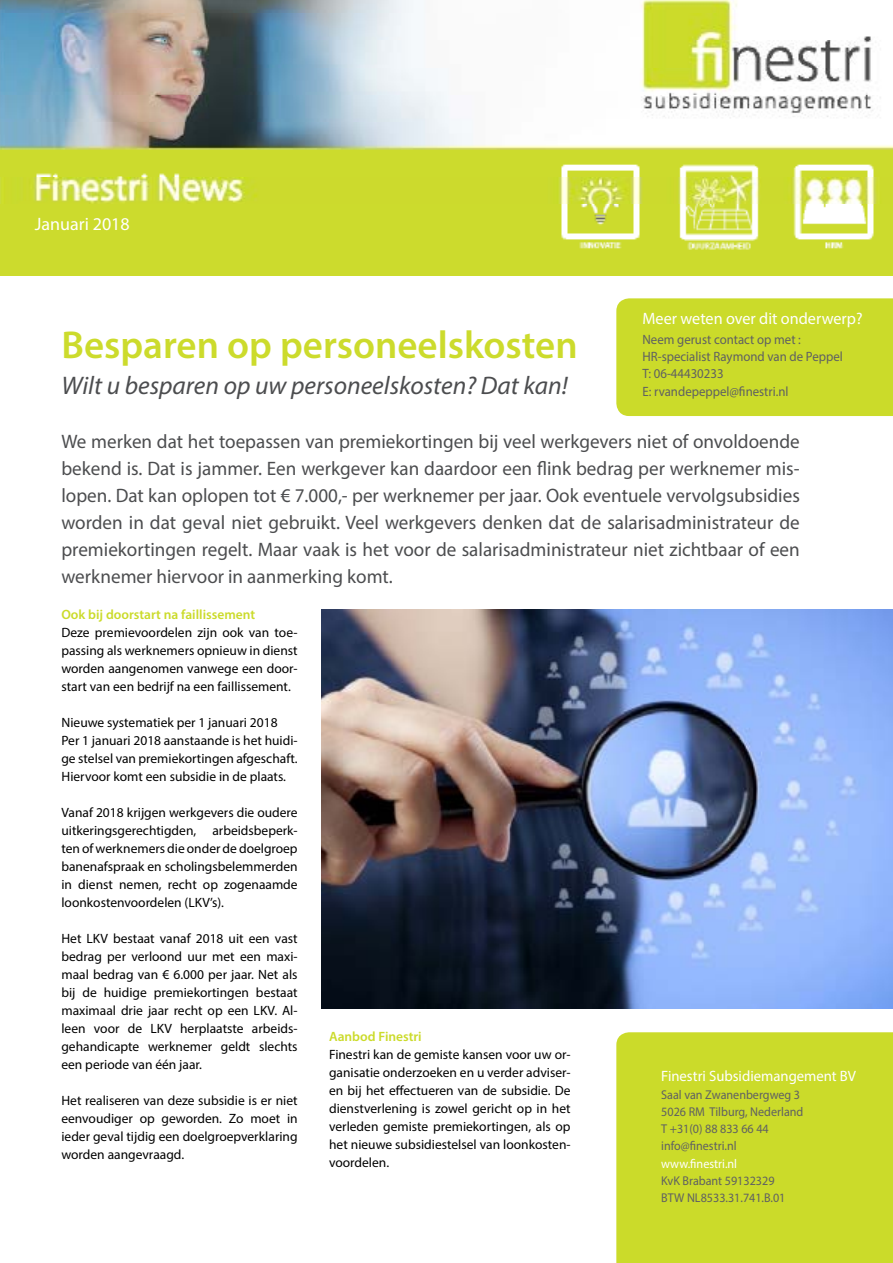
<style>
.page{position:relative;width:893px;height:1263px;background:#fff}
.page>*{position:absolute;margin:0;border:0;box-sizing:border-box;transform-origin:0 0}
.t1{font:600 39px "Myriad Pro";color:#ccdb2c}
.t2{font:italic 25.5px "Myriad Pro";color:#4c4d4f}
.t3{font:19.5px/27px "Myriad Pro";color:#4c4d4f;text-align:justify}
.t4{font:18px "Myriad Pro";color:#fff}
.t5{font:16.5px "Myriad Pro";color:#fff}
.t6{font:15px "Myriad Pro";color:#fff}
.t7{font:13.5px/18px "Myriad Pro";color:#000;text-align:justify}
.t8{font:13.5px/17.2px "Myriad Pro";color:#5f6062;scale:.95 1}
.t9{font:600 13.5px "Myriad Pro";color:#cbdb2a}
.t10{font:12.75px/17.2px "Myriad Pro";color:#5f6062;scale:.95 1}
.t11{font:12.75px "Myriad Pro";color:#fff;scale:.95 1}
</style>
<div class="page">
<img style="left:0;top:0;width:893px;height:276px">
<div style="left:616px;top:1032px;width:277px;height:231px;background:#cbdb2a"></div>
<img style="left:322px;top:610px;width:571px;height:399px">
<div style="left:616px;top:298px;width:277px;height:118px;background:#cbdb2a"></div>
<h3 class="t4" style="left:35px;top:213px;width:96px">Januari 2018</h3>
<h1 class="t1" style="left:61px;top:320px;width:518px">Besparen op personeelskosten</h1>
<h2 class="t2" style="left:61px;top:370px;width:508px">Wilt u besparen op uw personeelskosten? Dat kan!</h2>
<p class="t5" style="left:642px;top:308px;width:222px">Meer weten over dit onderwerp?</p>
<p class="t8" style="left:642px;top:331px;width:213px">Neem gerust contact op met :<br>HR-specialist Raymond van de Peppel<br>T: 06-44430233<br>E: rvandepeppel@finestri.nl</p>
<p class="t3" style="left:61px;top:428px;width:740px">We merken dat het toepassen van premiekortingen bij veel werkgevers niet of onvoldoende bekend is. Dat is jammer. Een werkgever kan daardoor een flink bedrag per werknemer mis&shy;lopen. Dat kan oplopen tot € 7.000,- per werknemer per jaar. Ook eventuele vervolgsubsidies worden in dat geval niet gebruikt. Veel werkgevers denken dat de salarisadministrateur de premiekortingen regelt. Maar vaak is het voor de salarisadministrateur niet zichtbaar of een werknemer hiervoor in aanmerking komt.</p>
<p class="t9" style="left:61px;top:606px;width:195px">Ook bij doorstart na faillissement</p>
<p class="t7" style="left:61px;top:623px;width:238px">Deze premievoordelen zijn ook van toe&shy;passing als werknemers opnieuw in dienst worden aangenomen vanwege een door&shy;start van een bedrijf na een faillissement.</p>
<p class="t7" style="left:61px;top:713px;width:238px;text-align:left">Nieuwe systematiek per 1 januari 2018<br>Per 1 januari 2018 aanstaande is het huidi&shy;ge stelsel van premiekortingen afgeschaft.<br>Hiervoor komt een subsidie in de plaats.</p>
<p class="t7" style="left:61px;top:803px;width:238px">Vanaf 2018 krijgen werkgevers die oudere uitkeringsgerechtigden, arbeidsbeperk&shy;ten of werknemers die onder de doelgroep banenafspraak en scholingsbelemmerden in dienst nemen, recht op zogenaamde loonkostenvoordelen (LKV’s).</p>
<p class="t7" style="left:61px;top:929px;width:238px">Het LKV bestaat vanaf 2018 uit een vast bedrag per verloond uur met een maxi&shy;maal bedrag van € 6.000 per jaar. Net als bij de huidige premiekortingen bestaat maximaal drie jaar recht op een LKV. Al&shy;leen voor de LKV herplaatste arbeids&shy;gehandicapte werknemer geldt slechts een periode van één jaar.</p>
<p class="t7" style="left:61px;top:1091px;width:238px">Het realiseren van deze subsidie is er niet eenvoudiger op geworden. Zo moet in ieder geval tijdig een doelgroepverklaring worden aangevraagd.</p>
<p class="t9" style="left:329px;top:1028px;width:94px">Aanbod Finestri</p>
<p class="t7" style="left:329px;top:1045px;width:243px">Finestri kan de gemiste kansen voor uw or&shy;ganisatie onderzoeken en u verder adviser&shy;en bij het effectueren van de subsidie. De dienstverlening is zowel gericht op in het verleden gemiste premiekortingen, als op het nieuwe subsidiestelsel van loonkosten&shy;voordelen.</p>
<p class="t6" style="left:661px;top:1067px;width:196px">Finestri Subsidiemangement BV</p>
<p class="t10" style="left:661px;top:1085px;width:151px">Saal van Zwanenbergweg 3<br>5026 RM Tilburg, Nederland<br>T +31(0) 88 833 66 44 info@finestri.nl</p>
<p class="t11" style="left:661px;top:1155px;width:81px">www.finestri.nl</p>
<p class="t10" style="left:661px;top:1172px;width:132px">KvK Brabant 59132329<br>BTW NL8533.31.741.B.01</p>
</div>
